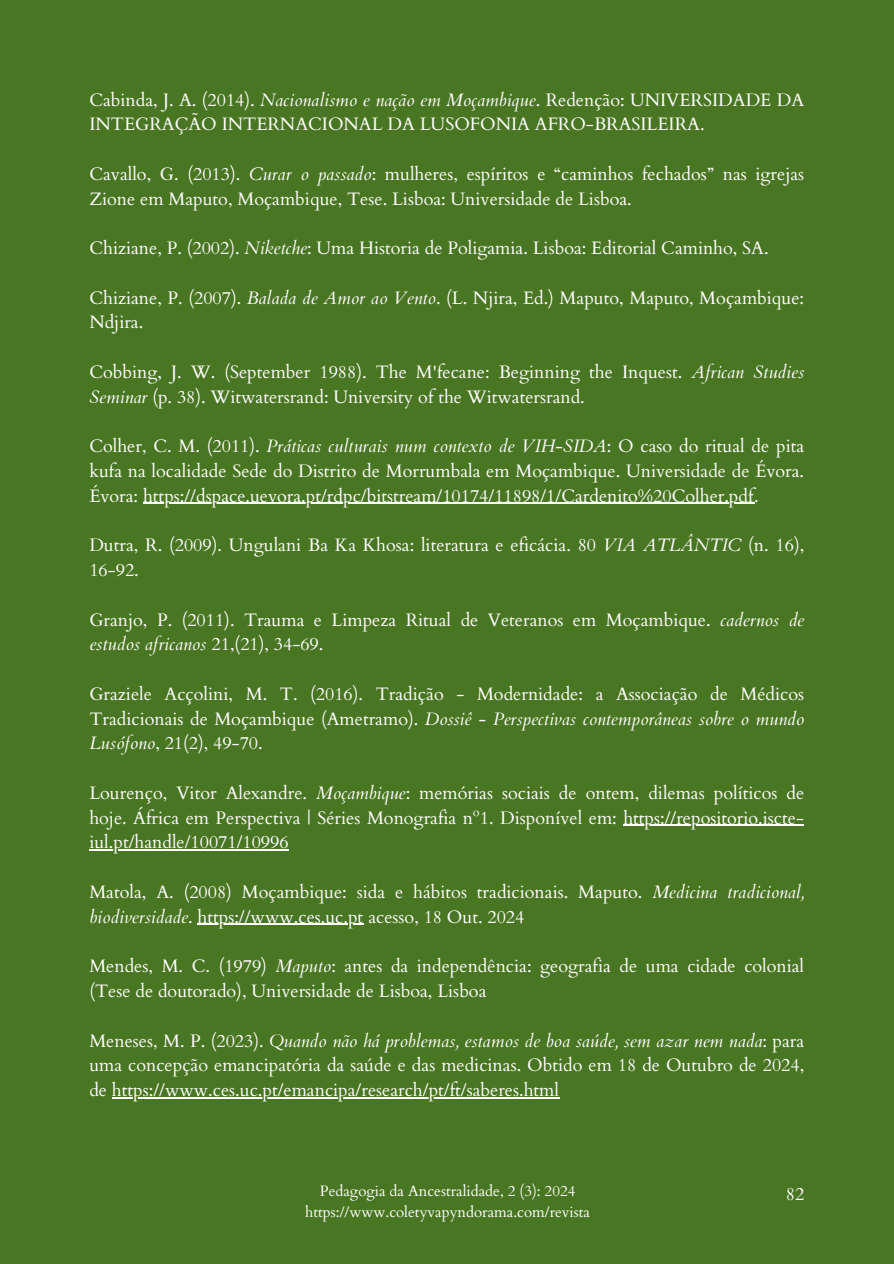
<style>
.page{position:relative;width:894px;height:1264px;background:#fff}
.page>*{position:absolute;margin:0;border:0;box-sizing:border-box;transform-origin:0 0}
.t1{font:18px/24.8px "Cardo";color:#fff}
.t2{font:italic 18px/24.8px "Cardo";color:#fff}
.t3{font:15px "Cardo";color:#fff}
.s1{font-style:italic}
.s2{font-style:normal}
</style>
<div class="page">
<div style="left:0;top:0;width:893px;height:1263px;background:#497622"></div>
<hr style="left:143px;top:503px;width:611px;height:1px;background:#fff">
<hr style="left:623px;top:824px;width:181px;height:1px;background:#fff">
<hr style="left:89px;top:849px;width:200px;height:1px;background:#fff">
<hr style="left:197px;top:923px;width:166px;height:1px;background:#fff">
<hr style="left:112px;top:1097px;width:447px;height:1px;background:#fff">
<h1 class="t1" style="left:89px;top:87px;width:716px">Cabinda, J. A. (2014). <span class="s1">Nacionalismo e nação em Moçambique</span>. Redenção: UNIVERSIDADE DA<br>INTEGRAÇÃO INTERNACIONAL DA LUSOFONIA AFRO-BRASILEIRA.</h1>
<h1 class="t1" style="left:89px;top:162px;width:716px">Cavallo, G. (2013). <span class="s1">Curar o passado</span>: mulheres, espíritos e “caminhos fechados” nas igrejas<br>Zione em Maputo, Moçambique, Tese. Lisboa: Universidade de Lisboa.</h1>
<h1 class="t1" style="left:89px;top:236px;width:680px">Chiziane, P. (2002). <span class="s1">Niketche</span>: Uma Historia de Poligamia. Lisboa: Editorial Caminho, SA.</h1>
<h1 class="t1" style="left:89px;top:285px;width:716px">Chiziane, P. (2007). <span class="s1">Balada de Amor ao Vento</span>. (L. Njira, Ed.) Maputo, Maputo, Moçambique:<br>Ndjira.</h1>
<h1 class="t1" style="left:89px;top:360px;width:716px">Cobbing, J. W. (September 1988). The M'fecane: Beginning the Inquest. <span class="s1">African Studies<br>Seminar</span> (p. 38). Witwatersrand: University of the Witwatersrand.</h1>
<h1 class="t1" style="left:89px;top:434px;width:716px;text-align:justify">Colher, C. M. (2011). <span class="s1">Práticas culturais num contexto de VIH-SIDA</span>: O caso do ritual de pita kufa na localidade Sede do Distrito de Morrumbala em Moçambique. Universidade de Évora.<br>Évora: https://dspace.uevora.pt/rdpc/bitstream/10174/11898/1/Cardenito%20Colher.pdf.</h1>
<h1 class="t1" style="left:89px;top:533px;width:716px">Dutra, R. (2009). Ungulani Ba Ka Khosa: literatura e eficácia. 80 <span class="s1">VIA ATLÂNTIC</span> (n. 16),<br>16-92.</h1>
<h1 class="t1" style="left:89px;top:607px;width:622px">Granjo, P. (2011). Trauma e Limpeza Ritual de Veteranos em Moçambique.</h1>
<h1 class="t2" style="left:720px;top:607px;width:85px">cadernos de</h1>
<h1 class="t2" style="left:89px;top:632px;width:235px">estudos africanos <span class="s2">21,(21), 34-69.</span></h1>
<h1 class="t1" style="left:89px;top:681px;width:716px">Graziele Acçolini, M. T. (2016). Tradição - Modernidade: a Associação de Médicos</h1>
<h1 class="t2" style="left:89px;top:706px;width:716px"><span class="s2">Tradicionais de Moçambique (Ametramo).</span> Dossiê - Perspectivas contemporâneas sobre o mundo<br>Lusófono<span class="s2">, 21(2), 49-70.</span></h1>
<h1 class="t1" style="left:89px;top:780px;width:219px">Lourenço, Vitor Alexandre.</h1>
<h1 class="t1" style="left:89px;top:780px;width:716px;text-align:right"><span class="s1">Moçambique</span>: memórias sociais de ontem, dilemas políticos de<br>hoje. África em Perspectiva | Séries Monografia nº1. Disponível em: https://repositorio.iscte-</h1>
<h1 class="t1" style="left:89px;top:830px;width:201px">iul.pt/handle/10071/10996</h1>
<h1 class="t1" style="left:89px;top:879px;width:716px">Matola, A. (2008) Moçambique: sida e hábitos tradicionais. Maputo. <span class="s1">Medicina tradicional, biodiversidade</span>. https://www.ces.uc.pt acesso, 18 Out. 2024</h1>
<h1 class="t1" style="left:89px;top:954px;width:716px">Mendes, M. C. (1979) <span class="s1">Maputo</span>: antes da independência: geografia de uma cidade colonial (Tese de doutorado), Universidade de Lisboa, Lisboa</h1>
<p class="t1" style="left:89px;top:1028px;width:716px;text-align:justify">Meneses, M. P. (2023). <span class="s1">Quando não há problemas, estamos de boa saúde, sem azar nem nada</span>: para uma concepção emancipatória da saúde e das medicinas. Obtido em 18 de Outubro de 2024, de https://www.ces.uc.pt/emancipa/research/pt/ft/saberes.html</p>
<p class="t3" style="left:320px;top:1181px;width:257px">Pedagogia da Ancestralidade, 2 (3): 2024</p>
<p class="t1" style="left:785px;top:1181px;width:20px">82</p>
<p class="t3" style="left:305px;top:1201px;width:286px">https://www.coletyvapyndorama.com/revista</p>
</div>
